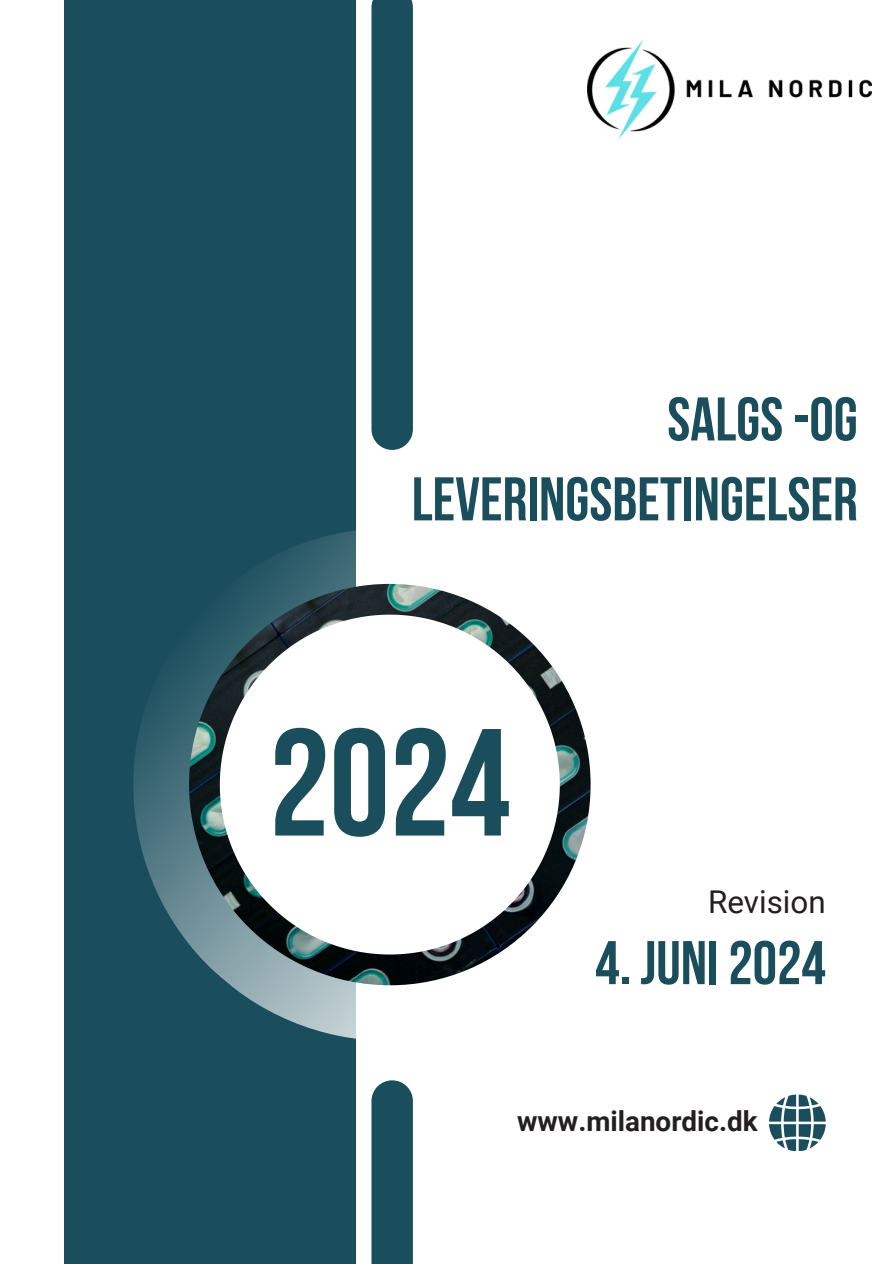
<style>
.page{position:relative;width:894px;height:1264px;background:#fff}
.page>*{position:absolute;margin:0;border:0;box-sizing:border-box;transform-origin:0 0}
.t1{font:700 152.1px "Bebas Neue";color:#1b4e5d}
.t2{font:700 61.5px/79.8px "Bebas Neue";color:#1b4e5d;text-align:right}
.t3{font:31.35px "Roboto";color:#231f20}
.t4{font:700 27.75px "Roboto";color:#231f20}
</style>
<div class="page">
<div style="left:0;top:0;width:893px;height:1263px;background:#1b4e5d"></div>
<div style="left:0;top:0;width:64px;height:1263px;background:#fff"></div>
<div style="left:356px;top:0;width:537px;height:1263px;background:#fff"></div>
<svg style="left:133px;top:530px;width:458px;height:509px"></svg>
<img style="left:189px;top:584px;width:401px;height:401px;border-radius:50%">
<svg style="left:220px;top:614px;width:339px;height:340px"></svg>
<svg style="left:281px;top:700px;width:217px;height:166px"></svg>
<div style="left:371px;top:0;width:42px;height:450px;background:#1b4e5d"></div>
<div style="left:371px;top:1080px;width:42px;height:183px;background:#1b4e5d"></div>
<svg style="left:769px;top:1094px;width:56px;height:56px"></svg>
<img style="left:587px;top:39px;width:284px;height:100px">
<h2 class="t2" style="left:411px;top:385px;width:447px">SALGS-OG<br>LEVERINGSBETINGELSER</h2>
<p class="t1" style="left:269px;top:721px;width:242px">2024</p>
<h2 class="t3" style="left:707px;top:883px;width:119px">Revision</h2>
<p class="t2" style="left:595px;top:928px;width:232px">4. JUNI 2024</p>
<h3 class="t4" style="left:517px;top:1105px;width:242px">www.milanordic.dk</h3>
</div>
